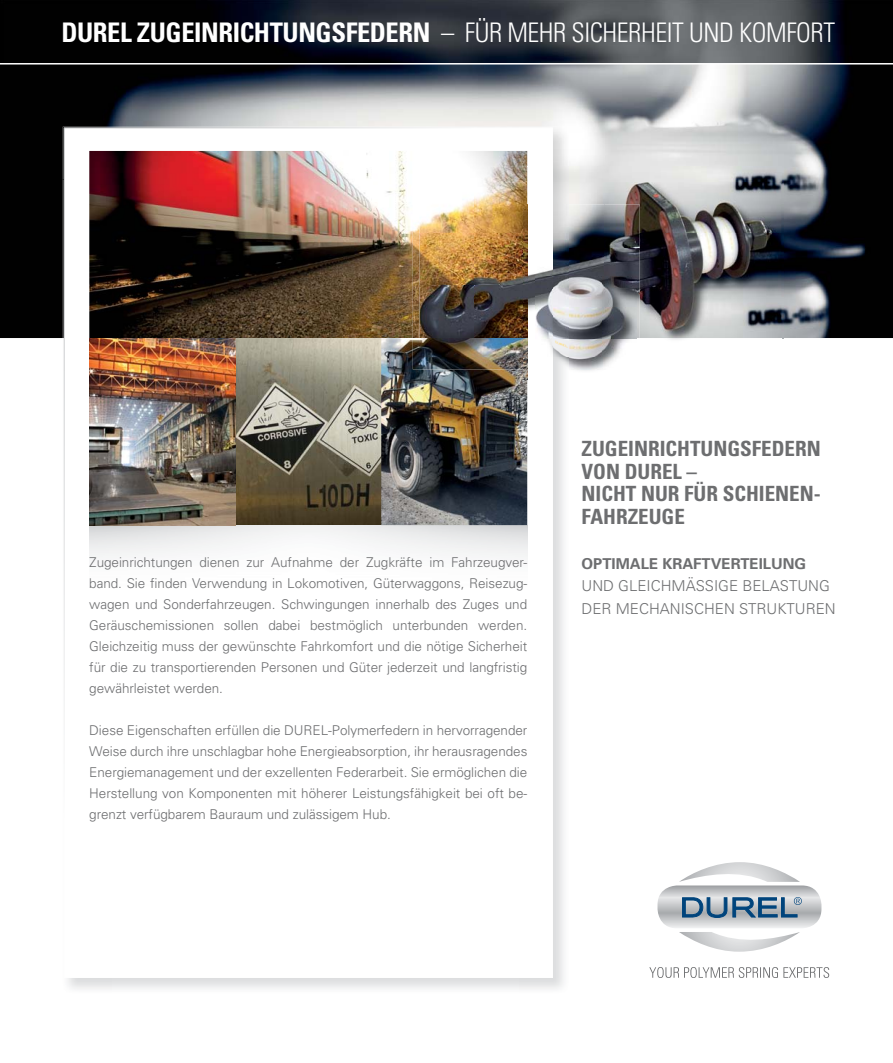
<style>
.page{position:relative;width:893px;height:1063px;background:#fff}
.page>*{position:absolute;margin:0;border:0;box-sizing:border-box;transform-origin:0 0}
.t1{font:300 condensed 27px "Univers";letter-spacing:-.015em;color:#fff}
.t2{font:700 condensed 21px/22.5px "Univers";color:#6d6e70}
.t3{font:300 15px/22.5px "Univers";color:#6d6e70}
.t4{font:700 15px "Univers";color:#6d6e70}
.t5{font:300 13.5px/21px "Univers";letter-spacing:-.005em;color:#6d6e70;text-align:justify}
.s1{font-weight:700}
</style>
<div class="page">
<img style="left:0;top:65px;width:893px;height:273px">
<svg style="left:0;top:0;width:893px;height:63px;background:#25282e"></svg>
<img style="left:63px;top:127px;width:506px;height:52px">
<img style="left:63px;top:179px;width:1px;height:159px">
<svg style="left:64px;top:128px;width:489px;height:675px"></svg>
<img style="left:89px;top:151px;width:438px;height:474px">
<svg style="left:657px;top:885px;width:164px;height:43px;background:#c9cbcd"></svg>
<svg style="left:682px;top:897px;width:120px;height:21px;background:#7390a8"></svg>
<svg style="left:649px;top:967px;width:180px;height:11px"></svg>
<svg style="left:679px;top:862px;width:121px;height:20px"></svg>
<svg style="left:679px;top:932px;width:121px;height:20px"></svg>
<img style="left:781px;top:182px;width:2px;height:156px">
<img style="left:640px;top:234px;width:141px;height:106px">
<img style="left:527px;top:167px;width:254px;height:15px">
<img style="left:413px;top:167px;width:114px;height:43px">
<img style="left:413px;top:210px;width:7px;height:128px">
<img style="left:413px;top:338px;width:110px;height:31px">
<img style="left:569px;top:182px;width:212px;height:52px">
<img style="left:527px;top:182px;width:42px;height:22px">
<svg style="left:552px;top:167px;width:1px;height:37px"></svg>
<img style="left:420px;top:182px;width:107px;height:156px">
<img style="left:420px;top:338px;width:103px;height:19px">
<img style="left:536px;top:373px;width:16px;height:6px">
<svg style="left:523px;top:357px;width:13px;height:22px"></svg>
<img style="left:637px;top:294px;width:3px;height:44px">
<img style="left:569px;top:204px;width:71px;height:45px">
<img style="left:569px;top:249px;width:35px;height:89px">
<img style="left:604px;top:249px;width:36px;height:45px">
<img style="left:552px;top:204px;width:17px;height:134px">
<img style="left:527px;top:204px;width:25px;height:102px">
<img style="left:527px;top:306px;width:9px;height:51px">
<img style="left:523px;top:204px;width:4px;height:153px">
<img style="left:536px;top:357px;width:80px;height:16px">
<svg style="left:552px;top:357px;width:1px;height:22px"></svg>
<img style="left:553px;top:338px;width:84px;height:19px">
<img style="left:603px;top:276px;width:34px;height:62px">
<img style="left:536px;top:277px;width:17px;height:80px">
<h1 class="t1" style="left:61px;top:22px;width:775px"><span class="s1">DUREL ZUGEINRICHTUNGSFEDERN</span> – FÜR MEHR SICHERHEIT UND KOMFORT</h1>
<p class="t5" style="left:89px;top:553px;width:439px">Zugeinrichtungen dienen zur Aufnahme der Zugkräfte im Fahrzeugver&shy;band. Sie finden Verwendung in Lokomotiven, Güterwaggons, Reisezug&shy;wagen und Sonderfahrzeugen. Schwingungen innerhalb des Zuges und Geräuschemissionen sollen dabei bestmöglich unterbunden werden.<br>Gleichzeitig muss der gewünschte Fahrkomfort und die nötige Sicherheit für die zu transportierenden Personen und Güter jederzeit und langfristig gewährleistet werden.</p>
<p class="t5" style="left:89px;top:721px;width:440px">Diese Eigenschaften erfüllen die DUREL-Polymerfedern in hervorragender Weise durch ihre unschlagbar hohe Energieabsorption, ihr herausragendes Energiemanagement und der exzellenten Federarbeit. Sie ermöglichen die Herstellung von Komponenten mit höherer Leistungsfähigkeit bei oft be&shy;grenzt verfügbarem Bauraum und zulässigem Hub.</p>
<h2 class="t2" style="left:581px;top:440px;width:241px">ZUGEINRICHTUNGSFEDERN<br>VON DUREL –<br>NICHT NUR FÜR SCHIENEN-<br>FAHRZEUGE</h2>
<p class="t4" style="left:581px;top:558px;width:226px">OPTIMALE KRAFTVERTEILUNG</p>
<p class="t3" style="left:581px;top:576px;width:256px">UND GLEICHMÄSSIGE BELASTUNG<br>DER MECHANISCHEN STRUKTUREN</p>
</div>
